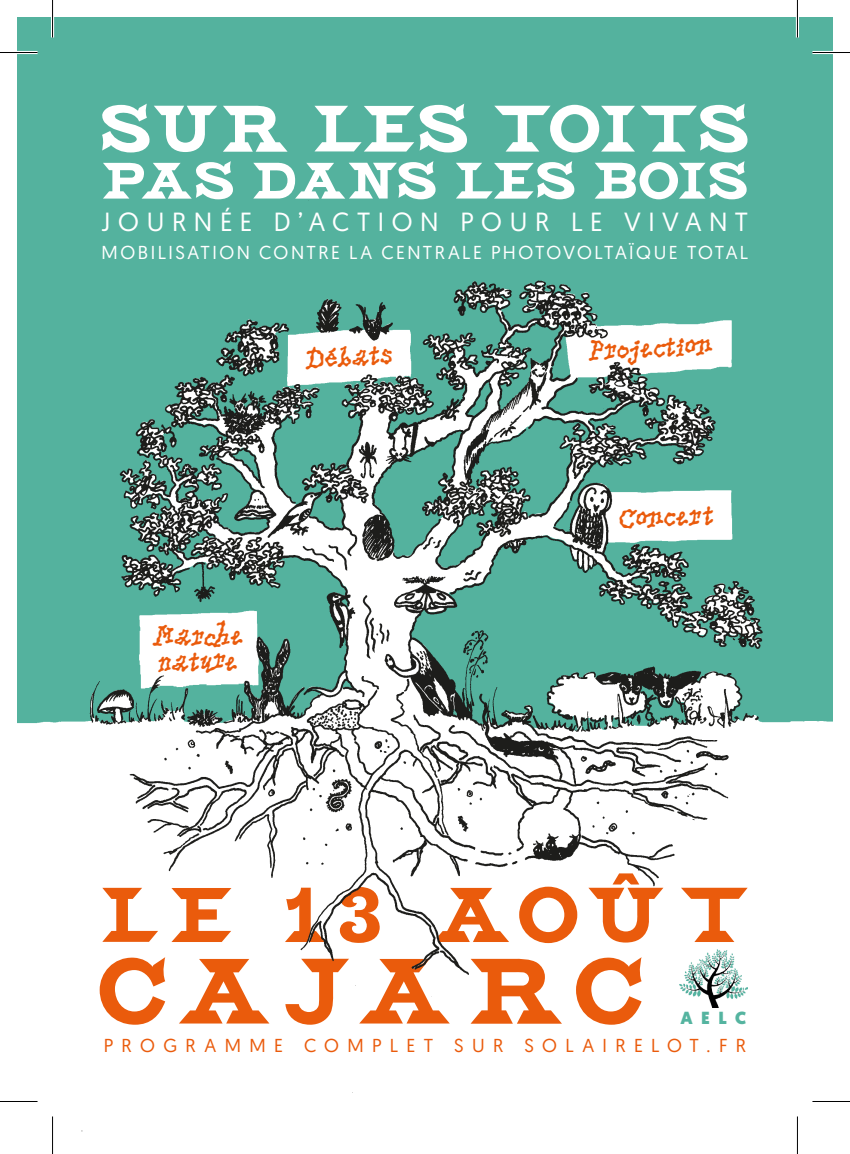
<style>
.page{position:relative;width:850px;height:1154px;background:#fff}
.page>*{position:absolute;margin:0;border:0;box-sizing:border-box;transform-origin:0 0}
.t1{font:92.5px "Combat";letter-spacing:.09em;color:#ea5b0c}
.t2{font:77.5px "Combat";letter-spacing:.11em;color:#ea5b0c}
.t3{font:65.5px "Combat";letter-spacing:-.005em;color:#fff}
.t4{font:51.25px "Combat";color:#fff}
.t5{font:28.5px/26px "Pic Nic";letter-spacing:-.04em;color:#ea5b0c}
.t6{font:26.25px "Geomanist";letter-spacing:.285em;color:#fff}
.t7{font:18.75px "Geomanist";letter-spacing:.125em;color:#fff}
.t8{font:18.75px "Geomanist";letter-spacing:.445em;color:#ea5b0c}
.t9{font:900 17.5px "Geomanist";color:#55b4a0}
</style>
<div class="page">
<img style="left:17px;top:17px;width:815px;height:1115px">
<img style="left:678px;top:949px;width:69px;height:58px">
<hr style="left:0;top:51px;width:38px;height:3px;background:#fff">
<hr style="left:812px;top:51px;width:37px;height:3px;background:#fff">
<hr style="left:0;top:1100px;width:38px;height:3px;background:#fff">
<hr style="left:812px;top:1100px;width:37px;height:3px;background:#fff">
<hr style="left:51px;top:0;width:3px;height:38px;background:#fff">
<hr style="left:51px;top:1116px;width:3px;height:38px;background:#fff">
<hr style="left:795px;top:0;width:3px;height:38px;background:#fff">
<hr style="left:795px;top:1116px;width:3px;height:38px;background:#fff">
<hr style="left:0;top:52px;width:38px;height:1px;background:#000">
<hr style="left:812px;top:52px;width:37px;height:1px;background:#000">
<hr style="left:0;top:1101px;width:38px;height:1px;background:#000">
<hr style="left:812px;top:1101px;width:37px;height:1px;background:#000">
<hr style="left:52px;top:0;width:1px;height:38px;background:#000">
<hr style="left:52px;top:1116px;width:1px;height:38px;background:#000">
<hr style="left:796px;top:0;width:1px;height:38px;background:#000">
<hr style="left:796px;top:1116px;width:1px;height:38px;background:#000">
<p class="t3" style="left:100px;top:89px;width:651px">SUR LES TOITS</p>
<p class="t4" style="left:101px;top:150px;width:648px">PAS DANS LES BOIS</p>
<p class="t6" style="left:102px;top:205px;width:648px">JOURNÉE D’ACTION POUR LE VIVANT</p>
<p class="t7" style="left:101px;top:240px;width:648px">MOBILISATION CONTRE LA CENTRALE PHOTOVOLTAÏQUE TOTAL</p>
<p class="t5" style="left:303px;top:345px;width:91px;rotate:-3deg">Débats</p>
<p class="t5" style="left:586px;top:337px;width:113px;rotate:-3deg">Project ion</p>
<p class="t5" style="left:152px;top:621px;width:93px">Marche nature</p>
<p class="t5" style="left:618px;top:504px;width:96px;rotate:-2deg">Con cert</p>
<p class="t2" style="left:100px;top:868px;width:651px">LE 13 AOÛT</p>
<p class="t1" style="left:97px;top:936px;width:548px">CAJARC</p>
<p class="t9" style="left:680px;top:1005px;width:67px">AELC</p>
<p class="t8" style="left:104px;top:1033px;width:643px">PROGRAMME COMPLET SUR SOLAIRELOT.FR</p>
</div>
